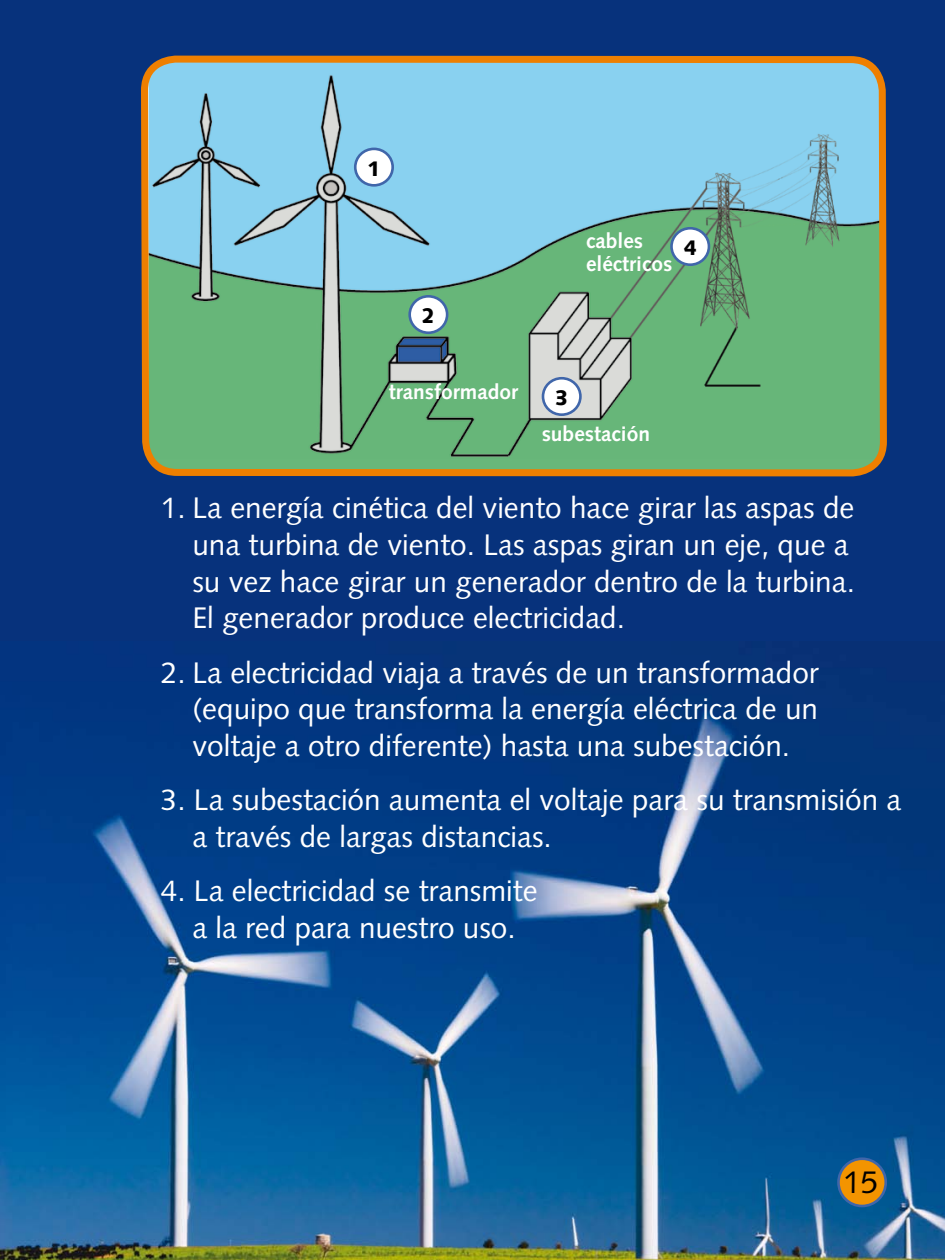
<style>
.page{position:relative;width:945px;height:1260px;background:#07327c}
.page>*{position:absolute;margin:0;border:0;box-sizing:border-box;transform-origin:0 0}
.t1{font:31.5px "Syntax";color:#000}
.t2{font:29.75px/36.8px "Syntax";color:#fff}
.t3{font:700 21px "Syntax";color:#fff}
.t4{font:900 21px "Syntax";color:#000}
</style>
<div class="page">
<img style="left:0;top:711px;width:945px;height:549px">
<div style="left:839px;top:1159px;width:47px;height:47px;background:#f39400;border-radius:50%"></div>
<div style="left:837px;top:1157px;width:50px;height:50px;border:3px solid #4066aa;border-radius:50%"></div>
<svg style="left:144px;top:55px;width:743px;height:422px;background:#7eb9a6"></svg>
<div style="left:355px;top:149px;width:38px;height:36px;background:#fff;border-radius:50%"></div>
<div style="left:354px;top:148px;width:40px;height:39px;border:3px solid #4066aa;border-radius:50%"></div>
<div style="left:410px;top:296px;width:37px;height:37px;background:#fff;border-radius:50%"></div>
<div style="left:408px;top:295px;width:40px;height:39px;border:3px solid #4066aa;border-radius:50%"></div>
<div style="left:543px;top:378px;width:37px;height:37px;background:#fff;border-radius:50%"></div>
<div style="left:542px;top:377px;width:40px;height:39px;border:3px solid #4066aa;border-radius:50%"></div>
<div style="left:672px;top:228px;width:37px;height:37px;background:#fff;border-radius:50%"></div>
<div style="left:670px;top:227px;width:40px;height:39px;border:3px solid #4066aa;border-radius:50%"></div>
<p class="t4" style="left:367px;top:156px;width:15px">1</p>
<p class="t4" style="left:422px;top:303px;width:15px">2</p>
<p class="t3" style="left:389px;top:379px;width:131px">transformador</p>
<p class="t3" style="left:586px;top:229px;width:59px">cables</p>
<p class="t3" style="left:586px;top:251px;width:88px">eléctricos</p>
<p class="t4" style="left:683px;top:235px;width:15px">4</p>
<p class="t4" style="left:555px;top:385px;width:15px">3</p>
<p class="t3" style="left:542px;top:422px;width:110px">subestación</p>
<p class="t2" style="left:192px;top:490px;width:664px;text-indent:-32px">1. La energía cinética del viento hace girar las aspas de una turbina de viento. Las aspas giran un eje, que a su vez hace girar un generador dentro de la turbina.</p>
<p class="t2" style="left:192px;top:600px;width:434px">El generador produce electricidad.</p>
<p class="t2" style="left:192px;top:654px;width:628px;text-align:justify;text-indent:-32px">2. La electricidad viaja a través de un transformador (equipo que transforma la energía eléctrica de un voltaje a otro diferente) hasta una subestación.</p>
<p class="t2" style="left:192px;top:782px;width:711px;text-indent:-32px">3. La subestación aumenta el voltaje para su transmisión a a través de largas distancias.</p>
<p class="t2" style="left:161px;top:873px;width:378px">4. La electricidad se transmite</p>
<p class="t2" style="left:192px;top:910px;width:325px">a la red para nuestro uso.</p>
<p class="t1" style="left:843px;top:1163px;width:37px">15</p>
</div>
